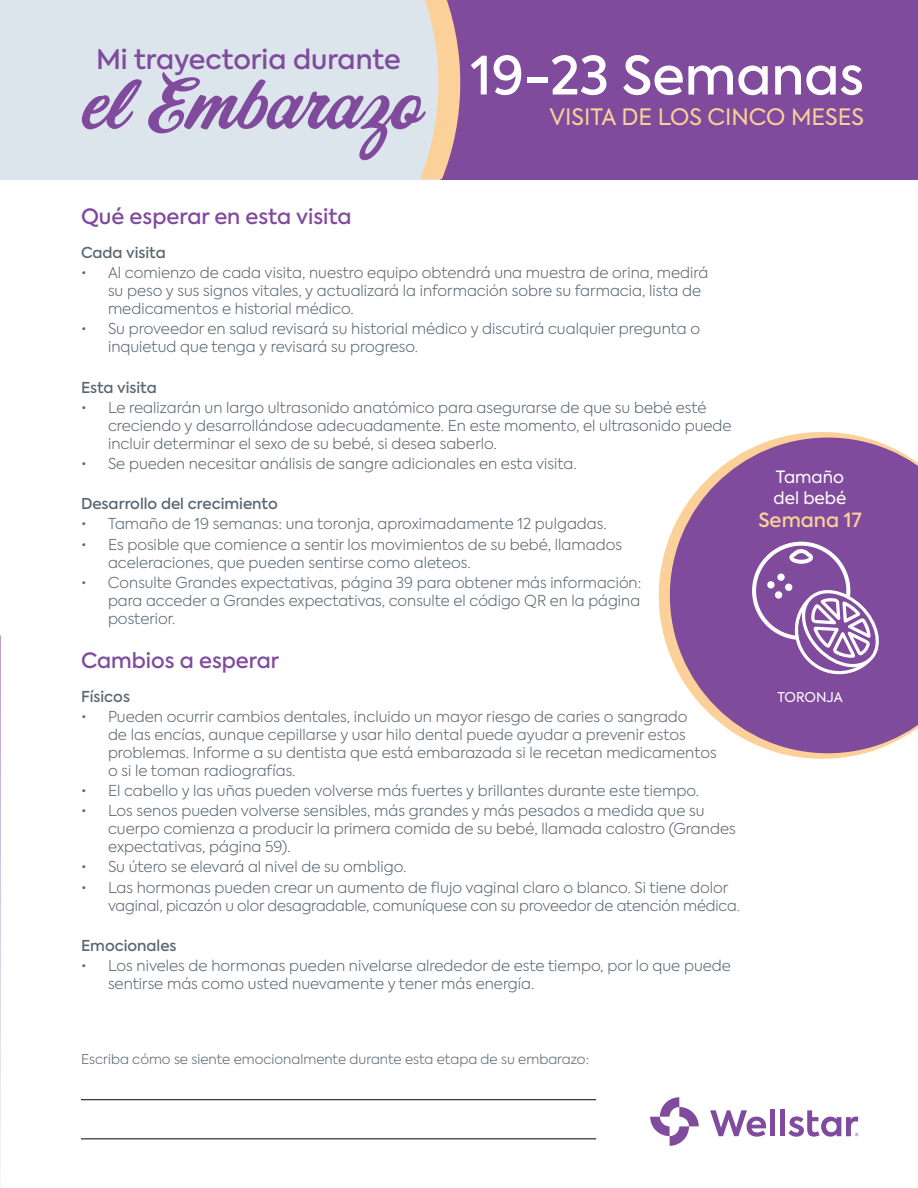
<style>
.page{position:relative;width:918px;height:1188px;background:#fff}
.page>*{position:absolute;margin:0;border:0;box-sizing:border-box;transform-origin:0 0}
.t1{font:66px "Corner Store JF";color:#804b9d}
.t2{font:500 52.5px "Axiforma";color:#fff}
.t3{font:500 27px "Axiforma";color:#804b9d}
.t4{font:22.5px "Axiforma";color:#fcd199}
.t5{font:500 21px "Axiforma";color:#804b9d}
.t6{font:500 19.5px "Axiforma";color:#fcd199}
.t7{font:16.8px/20.2px "Axiforma";color:#fff}
.t8{font:300 15px/18px "Axiforma";color:#5a6670}
.t9{font:500 15px "Axiforma";color:#5a6670}
.t10{font:300 13.5px "Axiforma";color:#5a6670}
.t11{font:13.5px "Axiforma";letter-spacing:-.005em;color:#fff}
</style>
<div class="page">
<div style="left:0;top:0;width:662px;height:179px;background:#dce4ec"></div>
<div style="left:440px;top:0;width:478px;height:179px;background:#804b9d"></div>
<svg style="left:420px;top:0;width:40px;height:179px"></svg>
<svg style="left:659px;top:432px;width:207px;height:327px"></svg>
<svg style="left:670px;top:438px;width:248px;height:315px;background:#996caa"></svg>
<svg style="left:752px;top:542px;width:132px;height:132px"></svg>
<hr style="left:81px;top:1099px;width:515px;height:1px;background:#231f20">
<hr style="left:81px;top:1138px;width:515px;height:1px;background:#231f20">
<svg style="left:710px;top:1110px;width:56px;height:27px"></svg>
<div style="left:770px;top:1110px;width:5px;height:26px;background:#804b9d"></div>
<div style="left:780px;top:1110px;width:5px;height:26px;background:#804b9d"></div>
<svg style="left:650px;top:1097px;width:49px;height:49px"></svg>
<svg style="left:788px;top:1110px;width:70px;height:27px"></svg>
<svg style="left:0;top:635px;width:1px;height:548px"></svg>
<h3 class="t3" style="left:96px;top:41px;width:306px">Mi trayectoria durante</h3>
<h1 class="t1" style="left:81px;top:56px;width:342px">el Embarazo</h1>
<h2 class="t2" style="left:471px;top:41px;width:395px">19-23 Semanas</h2>
<h3 class="t4" style="left:549px;top:103px;width:316px">VISITA DE LOS CINCO MESES</h3>
<h3 class="t5" style="left:81px;top:202px;width:272px">Qué esperar en esta visita</h3>
<p class="t9" style="left:81px;top:243px;width:86px">Cada visita</p>
<p class="t8" style="left:108px;top:264px;width:602px;text-indent:-27px">• Al comienzo de cada visita, nuestro equipo obtendrá una muestra de orina, medirá su peso y sus signos vitales, y actualizará la información sobre su farmacia, lista de medicamentos e historial médico.</p>
<p class="t8" style="left:108px;top:320px;width:594px;text-indent:-27px">• Su proveedor en salud revisará su historial médico y discutirá cualquier pregunta o inquietud que tenga y revisará su progreso.</p>
<p class="t9" style="left:81px;top:377px;width:77px">Esta visita</p>
<p class="t8" style="left:108px;top:398px;width:625px;text-indent:-27px">• Le realizarán un largo ultrasonido anatómico para asegurarse de que su bebé esté creciendo y desarrollándose adecuadamente. En este momento, el ultrasonido puede incluir determinar el sexo de su bebé, si desea saberlo.</p>
<p class="t8" style="left:81px;top:454px;width:497px">• Se pueden necesitar análisis de sangre adicionales en esta visita.</p>
<p class="t9" style="left:81px;top:494px;width:198px">Desarrollo del crecimiento</p>
<p class="t8" style="left:81px;top:515px;width:527px">• Tamaño de 19 semanas: una toronja, aproximadamente 12 pulgadas.</p>
<p class="t8" style="left:108px;top:535px;width:516px;text-indent:-27px">• Es posible que comience a sentir los movimientos de su bebé, llamados aceleraciones, que pueden sentirse como aleteos.</p>
<p class="t8" style="left:108px;top:573px;width:535px;text-align:justify;text-indent:-27px">• Consulte Grandes expectativas, página 39 para obtener más información: para acceder a Grandes expectativas, consulte el código QR en la página posterior.</p>
<h3 class="t5" style="left:81px;top:646px;width:200px">Cambios a esperar</h3>
<p class="t9" style="left:81px;top:687px;width:51px">Físicos</p>
<p class="t8" style="left:108px;top:708px;width:610px;text-indent:-27px">• Pueden ocurrir cambios dentales, incluido un mayor riesgo de caries o sangrado<br>de las encías, aunque cepillarse y usar hilo dental puede ayudar a prevenir estos problemas. Informe a su dentista que está embarazada si le recetan medicamentos o si le toman radiografías.</p>
<p class="t8" style="left:81px;top:782px;width:620px">• El cabello y las uñas pueden volverse más fuertes y brillantes durante este tiempo.</p>
<p class="t8" style="left:108px;top:802px;width:629px;text-indent:-27px">• Los senos pueden volverse sensibles, más grandes y más pesados a medida que su cuerpo comienza a producir la primera comida de su bebé, llamada calostro (Grandes expectativas, página 59).</p>
<p class="t8" style="left:81px;top:858px;width:327px">• Su útero se elevará al nivel de su ombligo.</p>
<p class="t8" style="left:108px;top:878px;width:633px;text-indent:-27px">• Las hormonas pueden crear un aumento de flujo vaginal claro o blanco. Si tiene dolor vaginal, picazón u olor desagradable, comuníquese con su proveedor de atención médica.</p>
<p class="t9" style="left:81px;top:936px;width:97px">Emocionales</p>
<p class="t8" style="left:108px;top:957px;width:624px;text-indent:-27px">• Los niveles de hormonas pueden nivelarse alrededor de este tiempo, por lo que puede sentirse más como usted nuevamente y tener más energía.</p>
<p class="t7" style="left:774px;top:468px;width:74px">Tamaño del bebé</p>
<h3 class="t6" style="left:758px;top:507px;width:105px">Semana 17</h3>
<p class="t11" style="left:777px;top:688px;width:67px">TORONJA</p>
<p class="t10" style="left:81px;top:1050px;width:509px">Escriba cómo se siente emocionalmente durante esta etapa de su embarazo:</p>
</div>
